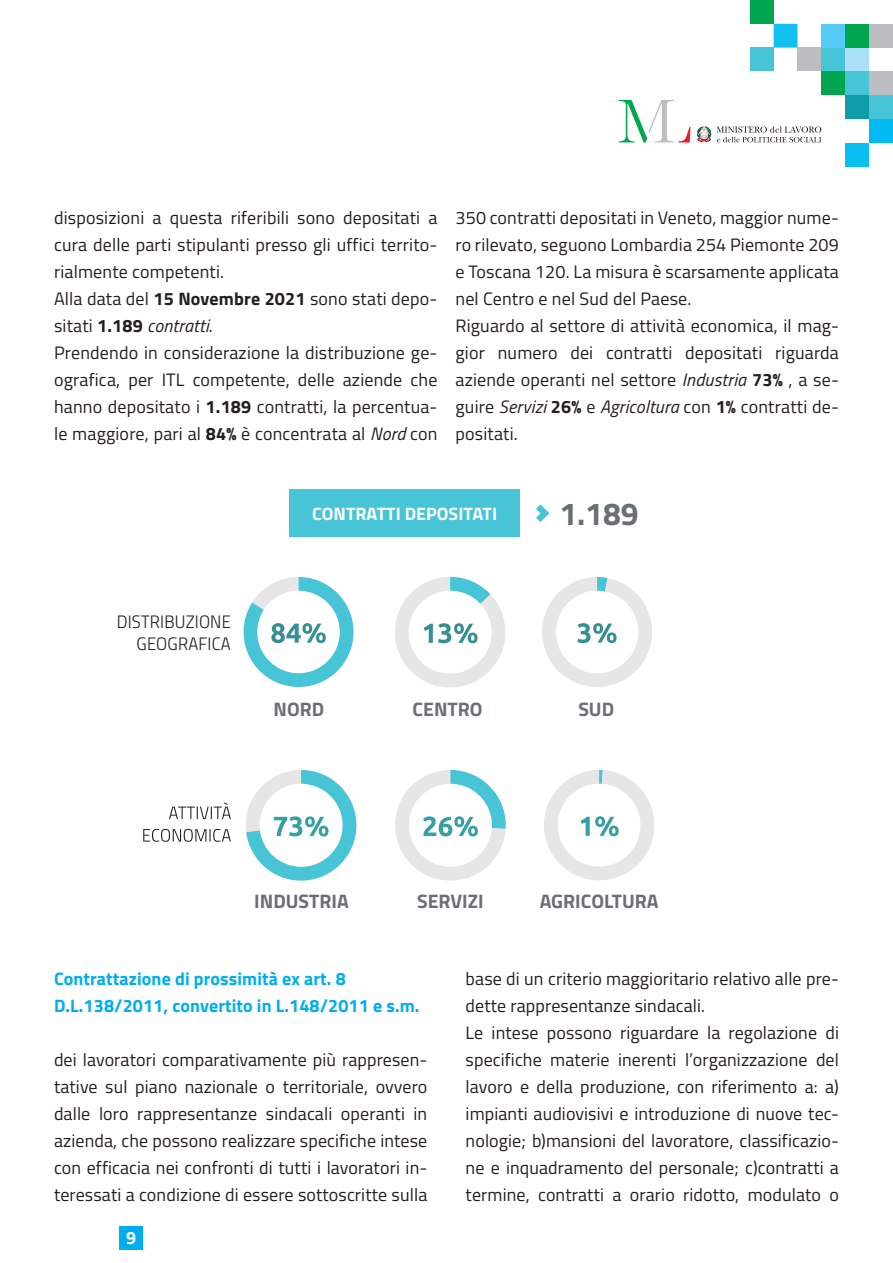
<style>
.page{position:relative;width:893px;height:1263px;background:#fff}
.page>*{position:absolute;margin:0;border:0;box-sizing:border-box;transform-origin:0 0}
.t1{font:700 31.8px "Titillium";color:#697073}
.t2{font:700 19.5px "Titillium";color:#697073}
.t3{font:18px/27px "Titillium";letter-spacing:.005em;color:#231f20;text-align:justify}
.t4{font:700 18px/27px "Titillium";letter-spacing:.005em;color:#00aeef}
.t5{font:18px "Titillium Light Upright";letter-spacing:.01em;color:#231f20}
.t6{font:700 18px "Titillium";color:#fff}
.s1{font-weight:700}
.s2{font-style:italic}
</style>
<div class="page">
<div style="left:821px;top:71px;width:24px;height:24px;background:#00a54f"></div>
<div style="left:845px;top:71px;width:24px;height:24px;background:#48c4d7"></div>
<div style="left:869px;top:71px;width:24px;height:24px;background:#bcbdc0"></div>
<div style="left:797px;top:48px;width:24px;height:23px;background:#bcbdc0"></div>
<div style="left:821px;top:48px;width:24px;height:23px;background:#48c4d7"></div>
<div style="left:845px;top:48px;width:24px;height:23px;background:#aae0f9"></div>
<div style="left:821px;top:24px;width:24px;height:24px;background:#55cbf5"></div>
<div style="left:845px;top:24px;width:24px;height:24px;background:#00a54f"></div>
<div style="left:869px;top:24px;width:24px;height:24px;background:#bcbdc0"></div>
<svg style="left:774px;top:24px;width:23px;height:24px"></svg>
<div style="left:845px;top:143px;width:24px;height:23px;background:#09bef2"></div>
<svg style="left:845px;top:95px;width:48px;height:48px"></svg>
<div style="left:750px;top:48px;width:24px;height:23px;background:#48c4d7"></div>
<div style="left:750px;top:0;width:24px;height:24px;background:#00a54f"></div>
<svg style="left:618px;top:100px;width:72px;height:43px"></svg>
<svg style="left:717px;top:126px;width:104px;height:16px"></svg>
<svg style="left:697px;top:126px;width:14px;height:16px"></svg>
<div style="left:119px;top:1226px;width:24px;height:24px;background:#00aeef"></div>
<svg style="left:536px;top:504px;width:13px;height:18px"></svg>
<svg style="left:143px;top:829px;width:88px;height:13px"></svg>
<svg style="left:169px;top:802px;width:62px;height:17px"></svg>
<svg style="left:544px;top:770px;width:110px;height:110px"></svg>
<div style="left:289px;top:489px;width:231px;height:48px;background:#48c4d7"></div>
<svg style="left:244px;top:577px;width:110px;height:110px"></svg>
<svg style="left:395px;top:577px;width:110px;height:110px"></svg>
<svg style="left:542px;top:577px;width:110px;height:110px"></svg>
<svg style="left:246px;top:770px;width:110px;height:111px"></svg>
<svg style="left:395px;top:770px;width:111px;height:111px"></svg>
<p class="t3" style="left:54px;top:203px;width:385px">disposizioni a questa riferibili sono depositati a cura delle parti stipulanti presso gli uffici territo&shy;rialmente competenti.</p>
<p class="t3" style="left:54px;top:284px;width:385px">Alla data del <span class="s1">15 Novembre 2021</span> sono stati depo&shy;sitati <span class="s1">1.189</span> <span class="s2">contratti</span>.</p>
<p class="t3" style="left:54px;top:338px;width:385px">Prendendo in considerazione la distribuzione ge&shy;ografica, per ITL competente, delle aziende che hanno depositato i <span class="s1">1.189</span> contratti, la percentua&shy;le maggiore, pari al <span class="s1">84%</span> è concentrata al <span class="s2">Nord</span> con</p>
<p class="t3" style="left:455px;top:203px;width:385px">350 contratti depositati in Veneto, maggior nume&shy;ro rilevato, seguono Lombardia 254 Piemonte 209 e Toscana 120. La misura è scarsamente applicata nel Centro e nel Sud del Paese.</p>
<p class="t3" style="left:455px;top:311px;width:385px">Riguardo al settore di attività economica, il mag&shy;gior numero dei contratti depositati riguarda aziende operanti nel settore <span class="s2">Industria</span> <span class="s1">73%</span> , a se&shy;guire <span class="s2">Servizi</span> <span class="s1">26%</span> e <span class="s2">Agricoltura</span> con <span class="s1">1%</span> contratti de&shy;positati.</p>
<p class="t5" style="left:117px;top:608px;width:116px">DISTRIBUZIONE</p>
<p class="t5" style="left:137px;top:631px;width:96px">GEOGRAFICA</p>
<p class="t6" style="left:312px;top:500px;width:186px">CONTRATTI DEPOSITATI</p>
<p class="t1" style="left:559px;top:490px;width:81px">1.189</p>
<p class="t2" style="left:274px;top:694px;width:52px">NORD</p>
<p class="t2" style="left:413px;top:694px;width:71px">CENTRO</p>
<p class="t2" style="left:578px;top:694px;width:37px">SUD</p>
<p class="t2" style="left:254px;top:886px;width:96px">INDUSTRIA</p>
<p class="t2" style="left:417px;top:886px;width:68px">SERVIZI</p>
<p class="t2" style="left:540px;top:886px;width:120px">AGRICOLTURA</p>
<p class="t4" style="left:54px;top:964px;width:367px">Contrattazione di prossimità ex art. 8<br>D.L.138/2011, convertito in L.148/2011 e s.m.</p>
<p class="t3" style="left:54px;top:1045px;width:375px">dei lavoratori comparativamente più rappresen&shy;tative sul piano nazionale o territoriale, ovvero dalle loro rappresentanze sindacali operanti in azienda, che possono realizzare specifiche intese con efficacia nei confronti di tutti i lavoratori in&shy;teressati a condizione di essere sottoscritte sulla</p>
<p class="t6" style="left:126px;top:1224px;width:12px">9</p>
<p class="t3" style="left:466px;top:964px;width:375px">base di un criterio maggioritario relativo alle pre&shy;dette rappresentanze sindacali.</p>
<p class="t3" style="left:466px;top:1018px;width:375px">Le intese possono riguardare la regolazione di specifiche materie inerenti l’organizzazione del lavoro e della produzione, con riferimento a: a) impianti audiovisivi e introduzione di nuove tec&shy;nologie; b)mansioni del lavoratore, classificazio&shy;ne e inquadramento del personale; c)contratti a termine, contratti a orario ridotto, modulato o</p>
</div>
